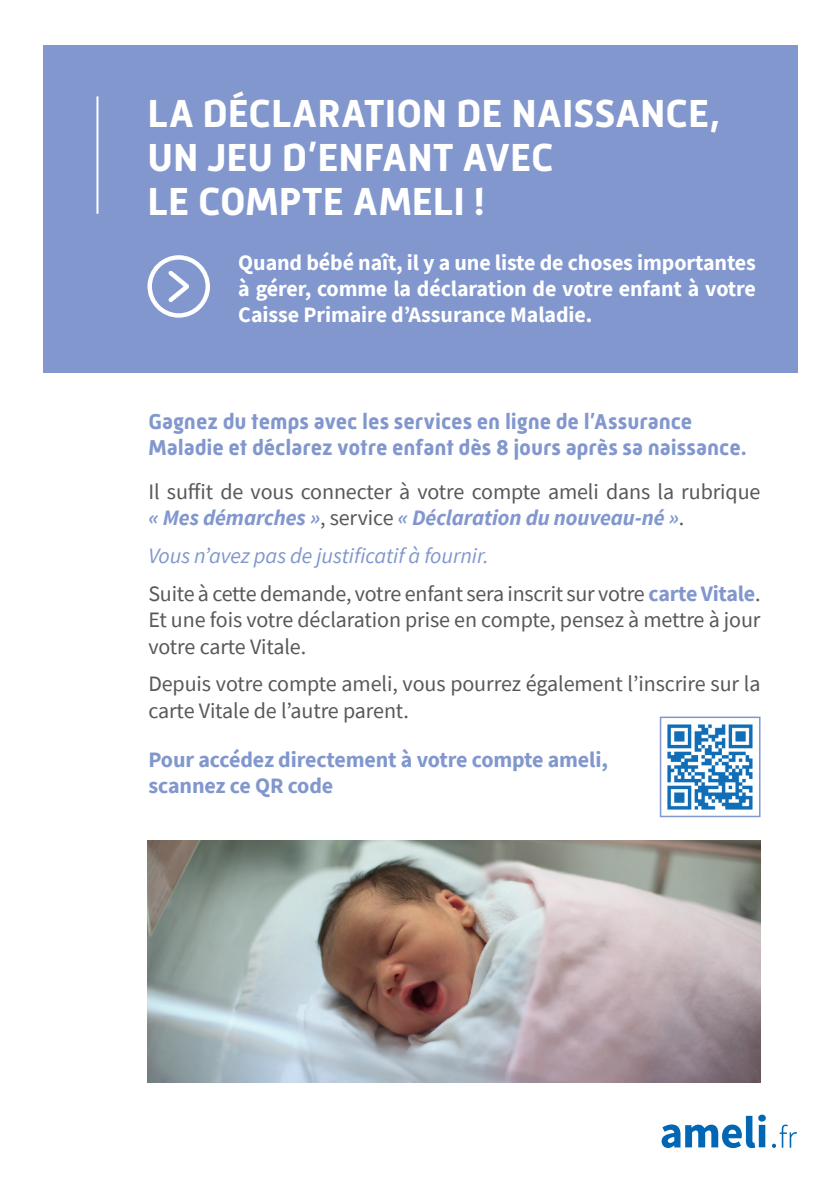
<style>
.page{position:relative;width:840px;height:1191px;background:#fff}
.page>*{position:absolute;margin:0;border:0;box-sizing:border-box;transform-origin:0 0}
.t1{font:700 40px/44px "Mic 32 New";color:#fff}
.t2{font:22px/26.4px "Source Sans Pro";letter-spacing:-.005em;color:#57585a}
.t3{font:700 22px/26.4px "Source Sans Pro";letter-spacing:-.005em;color:#fff;text-align:justify}
.t4{font:700 22px/26.4px "Mic 32 New";color:#8197cd}
.t5{font:700 22px/26.4px "Source Sans Pro";letter-spacing:-.005em;color:#8197cd}
.s1{font-weight:700;font-style:italic;color:#8197cd}
.s2{font-style:italic;color:#8197cd}
.s3{font-weight:700;color:#8197cd}
</style>
<div class="page">
<svg style="left:772px;top:1124px;width:24px;height:24px"></svg>
<svg style="left:661px;top:1114px;width:104px;height:34px"></svg>
<div style="left:43px;top:45px;width:754px;height:327px;background:#8197cd"></div>
<hr style="left:96px;top:96px;width:2px;height:118px;background:#fff">
<svg style="left:147px;top:255px;width:63px;height:63px"></svg>
<img style="left:147px;top:840px;width:613px;height:242px">
<img style="left:667px;top:724px;width:86px;height:86px">
<div style="left:659px;top:716px;width:101px;height:101px;border:2px solid #8197cd"></div>
<h1 class="t1" style="left:147px;top:91px;width:574px">LA DÉCLARATION DE NAISSANCE,<br>UN JEU D’ENFANT AVEC<br>LE COMPTE AMELI !</h1>
<p class="t3" style="left:238px;top:249px;width:519px">Quand bébé naît, il y a une liste de choses importantes à gérer, comme la déclaration de votre enfant à votre Caisse Primaire d’Assurance Maladie.</p>
<p class="t4" style="left:148px;top:408px;width:599px">Gagnez du temps avec les services en ligne de l’Assurance<br>Maladie et déclarez votre enfant dès 8 jours après sa naissance.</p>
<p class="t2" style="left:148px;top:478px;width:613px">Il suffit de vous connecter à votre compte ameli dans la rubrique <span class="s1">« Mes démarches »</span>, service <span class="s1">« Déclaration du nouveau-né »</span>.</p>
<p class="t2" style="left:148px;top:536px;width:613px;line-height:37.8px"><span class="s2">Vous n’avez pas de justificatif à fournir.<br></span>Suite à cette demande, votre enfant sera inscrit sur votre <span class="s3">carte Vitale</span>.</p>
<p class="t2" style="left:148px;top:606px;width:613px">Et une fois votre déclaration prise en compte, pensez à mettre à jour votre carte Vitale.</p>
<p class="t2" style="left:148px;top:670px;width:613px">Depuis votre compte ameli, vous pourrez également l’inscrire sur la carte Vitale de l’autre parent.</p>
<p class="t5" style="left:148px;top:746px;width:461px">Pour accédez directement à votre compte ameli, scannez ce QR code</p>
</div>
